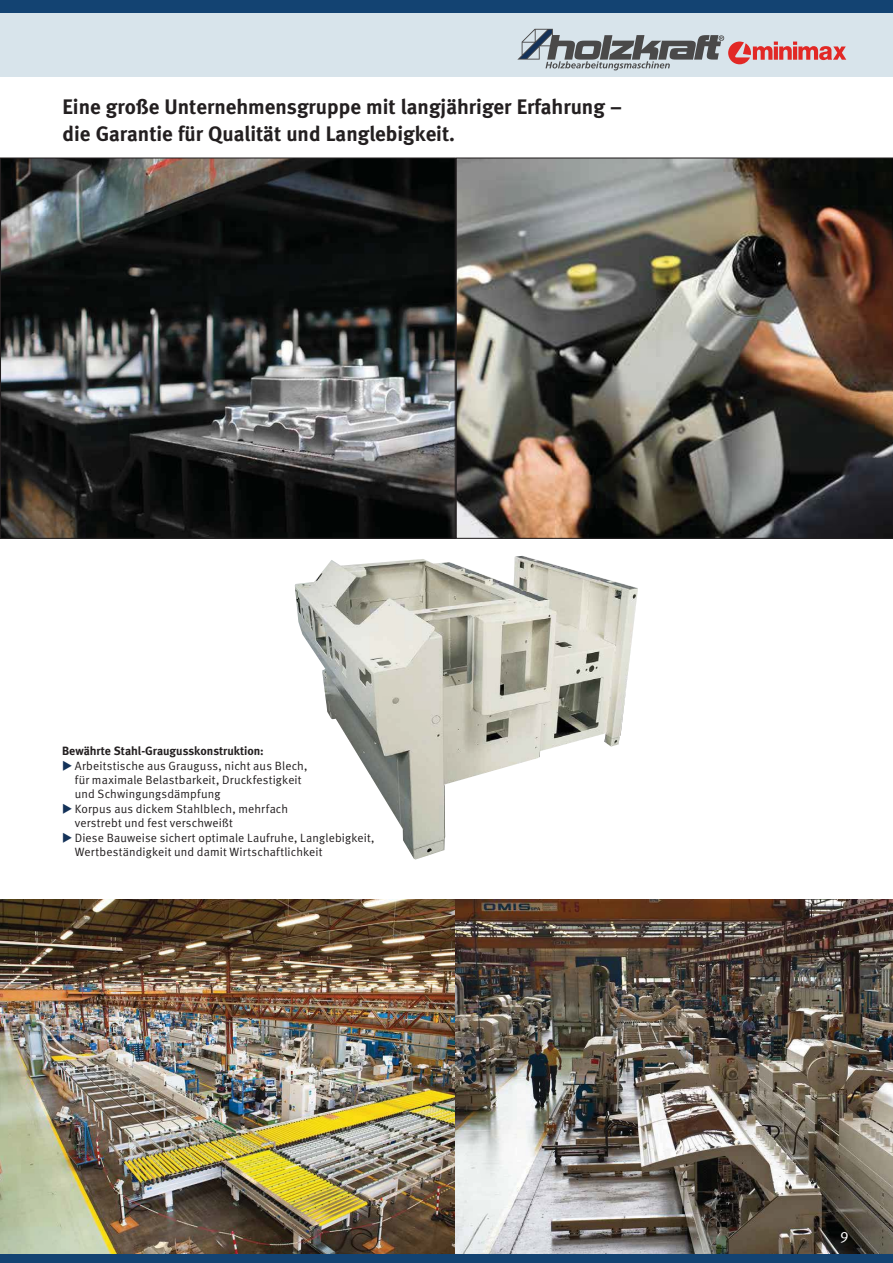
<style>
.page{position:relative;width:893px;height:1263px;background:#fff}
.page>*{position:absolute;margin:0;border:0;box-sizing:border-box;transform-origin:0 0}
.t1{font:21px/27px "Meta Bold LF";color:#231f20}
.t2{font:15px "Meta Normal LF";color:#fff}
.t3{font:12px/14.4px "Meta Normal LF";letter-spacing:.01em;color:#231f20}
.t4{font:12px "Meta Bold LF";color:#231f20}
</style>
<div class="page">
<div style="left:0;top:0;width:893px;height:77px;background:#d8e4eb"></div>
<div style="left:0;top:0;width:893px;height:13px;background:#134372"></div>
<img style="left:2px;top:160px;width:452px;height:377px">
<img style="left:456px;top:158px;width:437px;height:381px">
<img style="left:295px;top:556px;width:343px;height:304px">
<img style="left:0;top:900px;width:455px;height:354px">
<img style="left:455px;top:899px;width:4px;height:355px">
<img style="left:456px;top:900px;width:437px;height:354px">
<svg style="left:517px;top:29px;width:329px;height:41px"></svg>
<div style="left:0;top:1254px;width:893px;height:9px;background:#134372"></div>
<h1 class="t1" style="left:63px;top:95px;width:561px">Eine große Unternehmensgruppe mit langjähriger Erfahrung – die Garantie für Qualität und Langlebigkeit.</h1>
<p class="t4" style="left:62px;top:747px;width:203px">Bewährte Stahl-Graugusskonstruktion:</p>
<p class="t3" style="left:75px;top:759px;width:301px">Arbeitstische aus Grauguss, nicht aus Blech,<br>für maximale Belastbarkeit, Druckfestigkeit<br>und Schwingungsdämpfung<br>Korpus aus dickem Stahlblech, mehrfach<br>verstrebt und fest verschweißt<br>Diese Bauweise sichert optimale Laufruhe, Langlebigkeit, Wertbeständigkeit und damit Wirtschaftlichkeit</p>
<p class="t2" style="left:840px;top:1231px;width:10px">9</p>
</div>
